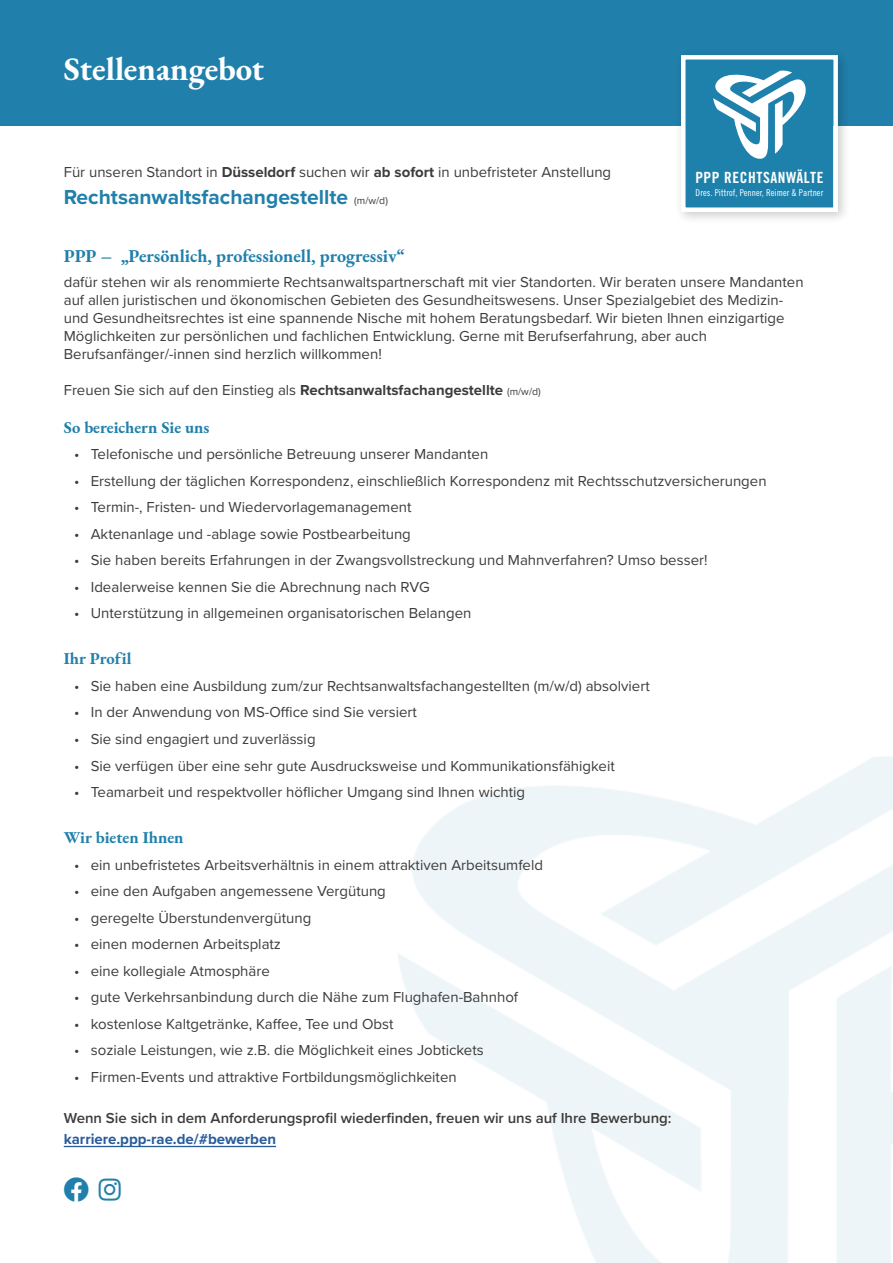
<style>
.page{position:relative;width:893px;height:1263px;background:#fff}
.page>*{position:absolute;margin:0;border:0;box-sizing:border-box;transform-origin:0 0}
.t1{font:700 32.7px "EB Garamond";color:#fff}
.t2{font:25.2px "Font Awesome 5 Brands";color:#2180ab}
.t3{font:700 21px "Proxima Nova";color:#2180ab}
.t4{font:700 18px "EB Garamond";color:#2180ab}
.t5{font:700 16.5px "EB Garamond";color:#2180ab}
.t6{font:15.45px "Trade Gothic LT Std Bd Cn 20";letter-spacing:.035em;color:#fff}
.t7{font:15px/18px "Proxima Nova";color:#3c3c3b}
.t8{font:600 15px "Proxima Nova";color:#3c3c3b}
.t9{font:700 15px "Proxima Nova";color:#275b9b}
.t10{font:9.45px "Trade Gothic LT Std Cn 18";letter-spacing:.005em;color:#fff}
.s1{font-weight:700}
.s2{font-weight:400;font-size:10.5px;color:#3c3c3b}
.s3{font-size:10.5px}
</style>
<div class="page">
<hr style="left:64px;top:1146px;width:212px;height:1px;background:#275b9b">
<div style="left:0;top:0;width:893px;height:125px;background:#2180ab"></div>
<div style="left:675px;top:48px;width:176px;height:176px;background:#000;opacity:.2"></div>
<svg style="left:679px;top:53px;width:161px;height:161px"></svg>
<h1 class="t1" style="left:64px;top:46px;width:202px">Stellenangebot</h1>
<p class="t7" style="left:64px;top:163px;width:549px">Für unseren Standort in <span class="s1">Düsseldorf</span> suchen wir <span class="s1">ab sofort</span> in unbefristeter Anstellung</p>
<h3 class="t3" style="left:64px;top:182px;width:326px">Rechtsanwaltsfachangestellte <span class="s2">(m/w/d)</span></h3>
<p class="t6" style="left:695px;top:168px;width:130px">PPP RECHTSANWÄLTE</p>
<p class="t10" style="left:696px;top:187px;width:129px">Dres. Pittrof, Penner, Reimer &amp; Partner</p>
<p class="t4" style="left:64px;top:243px;width:342px">PPP – „Persönlich, professionell, progressiv“</p>
<p class="t7" style="left:64px;top:272px;width:741px">dafür stehen wir als renommierte Rechtsanwaltspartnerschaft mit vier Standorten. Wir beraten unsere Mandanten auf allen juristischen und ökonomischen Gebieten des Gesundheitswesens. Unser Spezialgebiet des Medizin&shy;und Gesundheitsrechtes ist eine spannende Nische mit hohem Beratungsbedarf. Wir bieten Ihnen einzigartige Möglichkeiten zur persönlichen und fachlichen Entwicklung. Gerne mit Berufserfahrung, aber auch Berufsanfänger/-innen sind herzlich willkommen!</p>
<p class="t7" style="left:64px;top:380px;width:478px">Freuen Sie sich auf den Einstieg als <span class="s1">Rechtsanwaltsfachangestellte</span> <span class="s3">(m/w/d)</span></p>
<p class="t5" style="left:64px;top:415px;width:147px">So bereichern Sie uns</p>
<p class="t7" style="left:74px;top:444px;width:416px">• Telefonische und persönliche Betreuung unserer Mandanten</p>
<p class="t7" style="left:74px;top:471px;width:694px">• Erstellung der täglichen Korrespondenz, einschließlich Korrespondenz mit Rechtsschutzversicherungen</p>
<p class="t7" style="left:74px;top:497px;width:339px">• Termin-, Fristen- und Wiedervorlagemanagement</p>
<p class="t7" style="left:74px;top:524px;width:338px">• Aktenanlage und -ablage sowie Postbearbeitung</p>
<p class="t7" style="left:74px;top:550px;width:635px">• Sie haben bereits Erfahrungen in der Zwangsvollstreckung und Mahnverfahren? Umso besser!</p>
<p class="t7" style="left:74px;top:577px;width:357px">• Idealerweise kennen Sie die Abrechnung nach RVG</p>
<p class="t7" style="left:74px;top:603px;width:399px">• Unterstützung in allgemeinen organisatorischen Belangen</p>
<p class="t5" style="left:64px;top:647px;width:69px">Ihr Profil</p>
<p class="t7" style="left:74px;top:676px;width:577px">• Sie haben eine Ausbildung zum/zur Rechtsanwaltsfachangestellten (m/w/d) absolviert</p>
<p class="t7" style="left:74px;top:703px;width:344px">• In der Anwendung von MS-Office sind Sie versiert</p>
<p class="t7" style="left:74px;top:729px;width:243px">• Sie sind engagiert und zuverlässig</p>
<p class="t7" style="left:74px;top:756px;width:542px">• Sie verfügen über eine sehr gute Ausdrucksweise und Kommunikationsfähigkeit</p>
<p class="t7" style="left:74px;top:782px;width:452px">• Teamarbeit und respektvoller höflicher Umgang sind Ihnen wichtig</p>
<p class="t5" style="left:64px;top:826px;width:121px">Wir bieten Ihnen</p>
<p class="t7" style="left:74px;top:855px;width:470px">• ein unbefristetes Arbeitsverhältnis in einem attraktiven Arbeitsumfeld</p>
<p class="t7" style="left:74px;top:882px;width:313px">• eine den Aufgaben angemessene Vergütung</p>
<p class="t7" style="left:74px;top:908px;width:239px">• geregelte Überstundenvergütung</p>
<p class="t7" style="left:74px;top:935px;width:208px">• einen modernen Arbeitsplatz</p>
<p class="t7" style="left:74px;top:961px;width:197px">• eine kollegiale Atmosphäre</p>
<p class="t7" style="left:74px;top:988px;width:445px">• gute Verkehrsanbindung durch die Nähe zum Flughafen-Bahnhof</p>
<p class="t7" style="left:74px;top:1014px;width:321px">• kostenlose Kaltgetränke, Kaffee, Tee und Obst</p>
<p class="t7" style="left:74px;top:1041px;width:411px">• soziale Leistungen, wie z.B. die Möglichkeit eines Jobtickets</p>
<p class="t7" style="left:74px;top:1067px;width:384px">• Firmen-Events und attraktive Fortbildungsmöglichkeiten</p>
<p class="t8" style="left:64px;top:1107px;width:609px">Wenn Sie sich in dem Anforderungsprofil wiederfinden, freuen wir uns auf Ihre Bewerbung:</p>
<p class="t9" style="left:64px;top:1128px;width:214px">karriere.ppp-rae.de/#bewerben</p>
<h2 class="t2" style="left:64px;top:1177px;width:59px">□□ ■▲▼</h2>
</div>
